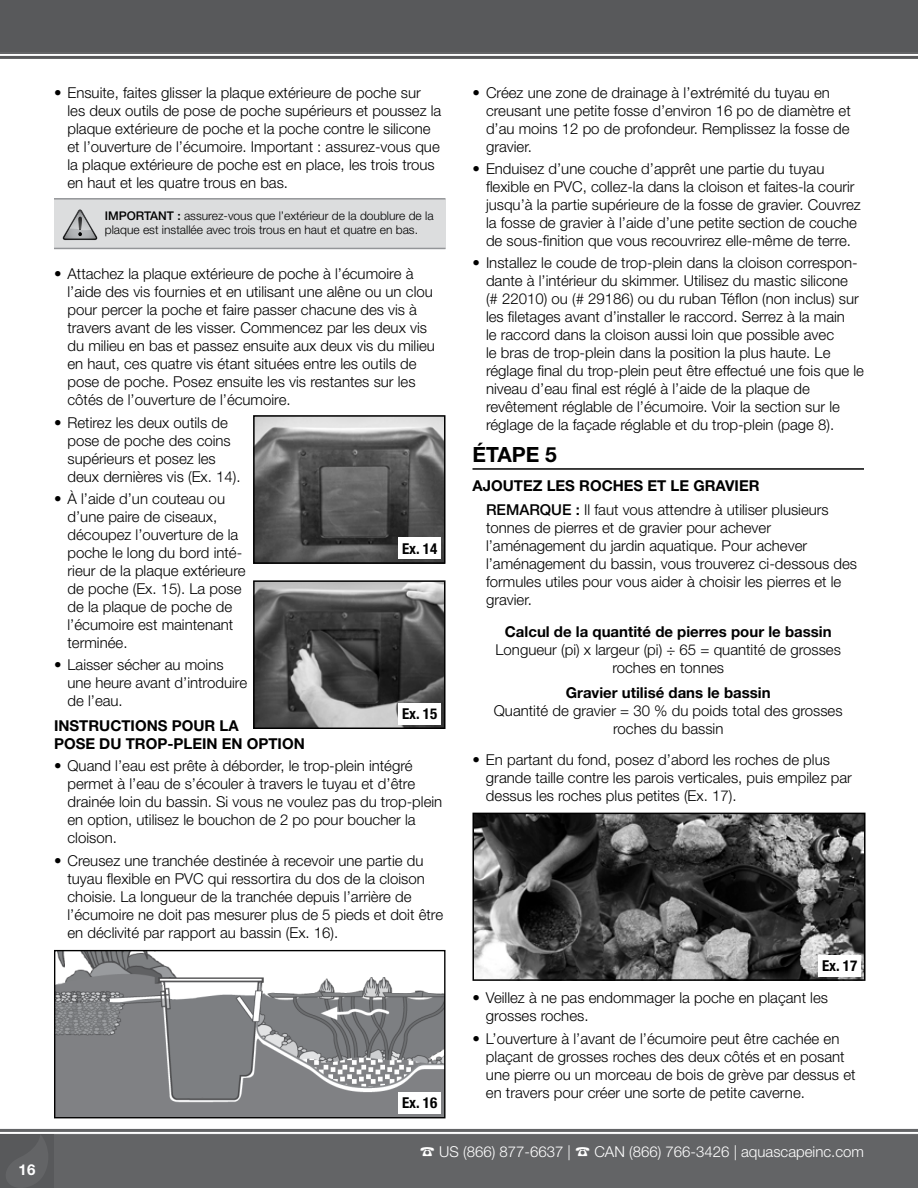
<style>
.page{position:relative;width:918px;height:1188px;background:#fff}
.page>*{position:absolute;margin:0;border:0;box-sizing:border-box;transform-origin:0 0}
.t1{font:700 21px "Helvetica Neue LT Std";color:#000}
.t2{font:300 15px/18px "Helvetica Neue LT Std";color:#000}
.t3{font:700 15px/18px "Helvetica Neue LT Std";color:#000}
.t4{font:300 15px "Helvetica Neue LT Std";color:#fff}
.t5{font:700 condensed 15px "Helvetica Neue LT Std";color:#000}
.t6{font:700 15px "Helvetica Neue LT Std";color:#fff}
.t7{font:300 12px/14.4px "Helvetica Neue LT Std";color:#000}
.s1{font-weight:500}
.s2{font-weight:700}
</style>
<div class="page">
<div style="left:0;top:0;width:918px;height:54px;background:#58595b"></div>
<div style="left:0;top:53px;width:918px;height:6px;background:#f8f8f8"></div>
<hr style="left:0;top:53px;width:918px;height:1px;background:#58595b">
<hr style="left:0;top:56px;width:918px;height:3px;background:#58595b">
<div style="left:0;top:1134px;width:918px;height:54px;background:#636466"></div>
<div style="left:0;top:1129px;width:918px;height:6px;background:#f8f8f9"></div>
<hr style="left:0;top:1129px;width:918px;height:3px;background:#636466">
<hr style="left:0;top:1134px;width:918px;height:1px;background:#636466">
<div style="left:0;top:1134px;width:54px;height:54px;background:#58595b"></div>
<svg style="left:6px;top:1136px;width:42px;height:51px"></svg>
<div style="left:54px;top:199px;width:392px;height:49px;background:#dcddde"></div>
<hr style="left:54px;top:198px;width:392px;height:2px;background:#939598">
<hr style="left:54px;top:248px;width:392px;height:1px;background:#939598">
<img style="left:256px;top:418px;width:187px;height:143px">
<div style="left:253px;top:415px;width:193px;height:149px;border:2px solid #000"></div>
<div style="left:398px;top:538px;width:43px;height:21px;background:#fff"></div>
<img style="left:256px;top:583px;width:187px;height:143px">
<div style="left:253px;top:580px;width:193px;height:149px;border:2px solid #000"></div>
<div style="left:398px;top:703px;width:43px;height:21px;background:#fff"></div>
<img style="left:56px;top:952px;width:387px;height:164px">
<div style="left:54px;top:950px;width:391px;height:168px;border:1px solid #000"></div>
<div style="left:398px;top:1092px;width:43px;height:22px;background:#fff"></div>
<img style="left:475px;top:816px;width:388px;height:162px">
<div style="left:472px;top:813px;width:394px;height:168px;border:2px solid #000"></div>
<div style="left:818px;top:955px;width:43px;height:21px;background:#fff"></div>
<hr style="left:472px;top:468px;width:392px;height:2px;background:#000">
<svg style="left:62px;top:209px;width:36px;height:31px"></svg>
<p class="t6" style="left:19px;top:1160px;width:18px">16</p>
<p class="t2" style="left:68px;top:83px;width:375px;text-indent:-14px">• Ensuite, faites glisser la plaque extérieure de poche sur les deux outils de pose de poche supérieurs et poussez la plaque extérieure de poche et la poche contre le silicone et l’ouverture de l’écumoire. Important : assurez-vous que la plaque extérieure de poche est en place, les trois trous en haut et les quatre trous en bas.</p>
<p class="t7" style="left:105px;top:208px;width:330px"><span class="s1">IMPORTANT :</span> assurez-vous que l’extérieur de la doublure de la plaque est installée avec trois trous en haut et quatre en bas.</p>
<p class="t2" style="left:68px;top:265px;width:369px;text-indent:-14px">• Attachez la plaque extérieure de poche à l’écumoire à l’aide des vis fournies et en utilisant une alêne ou un clou pour percer la poche et faire passer chacune des vis à travers avant de les visser. Commencez par les deux vis du milieu en bas et passez ensuite aux deux vis du milieu en haut, ces quatre vis étant situées entre les outils de pose de poche. Posez ensuite les vis restantes sur les côtés de l’ouverture de l’écumoire.</p>
<p class="t2" style="left:68px;top:413px;width:175px;text-indent:-14px">• Retirez les deux outils de pose de poche des coins supérieurs et posez les deux dernières vis (Ex. 14).</p>
<p class="t2" style="left:68px;top:489px;width:180px;text-indent:-14px">• À l’aide d’un couteau ou d’une paire de ciseaux, découpez l’ouverture de la poche le long du bord inté&shy;rieur de la plaque extérieure de poche (Ex. 15). La pose de la plaque de poche de l’écumoire est maintenant terminée.</p>
<p class="t2" style="left:68px;top:656px;width:181px;text-indent:-14px">• Laisser sécher au moins une heure avant d’introduire de l’eau.</p>
<p class="t3" style="left:54px;top:716px;width:252px">INSTRUCTIONS POUR LA<br>POSE DU TROP-PLEIN EN OPTION</p>
<p class="t2" style="left:68px;top:757px;width:376px;text-indent:-14px">• Quand l’eau est prête à déborder, le trop-plein intégré permet à l’eau de s’écouler à travers le tuyau et d’être drainée loin du bassin. Si vous ne voulez pas du trop-plein en option, utilisez le bouchon de 2 po pour boucher la cloison.</p>
<p class="t2" style="left:68px;top:851px;width:377px;text-indent:-14px">• Creusez une tranchée destinée à recevoir une partie du tuyau flexible en PVC qui ressortira du dos de la cloison choisie. La longueur de la tranchée depuis l’arrière de l’écumoire ne doit pas mesurer plus de 5 pieds et doit être en déclivité par rapport au bassin (Ex. 16).</p>
<p class="t5" style="left:402px;top:539px;width:37px">Ex. 14</p>
<p class="t5" style="left:402px;top:705px;width:37px">Ex. 15</p>
<p class="t5" style="left:402px;top:1094px;width:37px">Ex. 16</p>
<p class="t2" style="left:486px;top:83px;width:366px;text-indent:-14px">• Créez une zone de drainage à l’extrémité du tuyau en creusant une petite fosse d’environ 16 po de diamètre et d’au moins 12 po de profondeur. Remplissez la fosse de gravier.</p>
<p class="t2" style="left:486px;top:159px;width:376px;text-indent:-14px">• Enduisez d’une couche d’apprêt une partie du tuyau flexible en PVC, collez-la dans la cloison et faites-la courir jusqu’à la partie supérieure de la fosse de gravier. Couvrez la fosse de gravier à l’aide d’une petite section de couche de sous-finition que vous recouvrirez elle-même de terre.</p>
<p class="t2" style="left:486px;top:254px;width:379px;text-indent:-14px">• Installez le coude de trop-plein dans la cloison correspon&shy;dante à l’intérieur du skimmer. Utilisez du mastic silicone<br>(# 22010) ou (# 29186) ou du ruban Téflon (non inclus) sur les filetages avant d’installer le raccord. Serrez à la main<br>le raccord dans la cloison aussi loin que possible avec<br>le bras de trop-plein dans la position la plus haute. Le réglage final du trop-plein peut être effectué une fois que le niveau d’eau final est réglé à l’aide de la plaque de revêtement réglable de l’écumoire. Voir la section sur le réglage de la façade réglable et du trop-plein (page 8).</p>
<h1 class="t1" style="left:472px;top:441px;width:86px">ÉTAPE 5</h1>
<p class="t2" style="left:486px;top:473px;width:344px;line-height:24.8px;text-indent:-14px"><span class="s2">AJOUTEZ LES ROCHES ET LE GRAVIER<br></span><span class="s1">REMARQUE :</span> Il faut vous attendre à utiliser plusieurs</p>
<p class="t2" style="left:486px;top:519px;width:373px">tonnes de pierres et de gravier pour achever l’aménagement du jardin aquatique. Pour achever l’aménagement du bassin, vous trouverez ci-dessous des formules utiles pour vous aider à choisir les pierres et le gravier.</p>
<p class="t3" style="left:505px;top:622px;width:328px">Calcul de la quantité de pierres pour le bassin</p>
<p class="t2" style="left:496px;top:640px;width:347px;text-align:center">Longueur (pi) x largeur (pi) ÷ 65 = quantité de grosses roches en tonnes</p>
<p class="t3" style="left:566px;top:683px;width:206px">Gravier utilisé dans le bassin</p>
<p class="t2" style="left:494px;top:701px;width:350px;text-align:center">Quantité de gravier = 30 % du poids total des grosses roches du bassin</p>
<p class="t2" style="left:486px;top:750px;width:367px;text-indent:-14px">• En partant du fond, posez d’abord les roches de plus grande taille contre les parois verticales, puis empilez par dessus les roches plus petites (Ex. 17).</p>
<p class="t5" style="left:822px;top:956px;width:37px">Ex. 17</p>
<p class="t2" style="left:486px;top:989px;width:344px;text-indent:-14px">• Veillez à ne pas endommager la poche en plaçant les grosses roches.</p>
<p class="t2" style="left:486px;top:1029px;width:371px;text-indent:-14px">• L’ouverture à l’avant de l’écumoire peut être cachée en plaçant de grosses roches des deux côtés et en posant une pierre ou un morceau de bois de grève par dessus et en travers pour créer une sorte de petite caverne.</p>
<p class="t4" style="left:420px;top:1143px;width:446px">☎ US (866) 877-6637 | ☎ CAN (866) 766-3426 | aquascapeinc.com</p>
</div>
